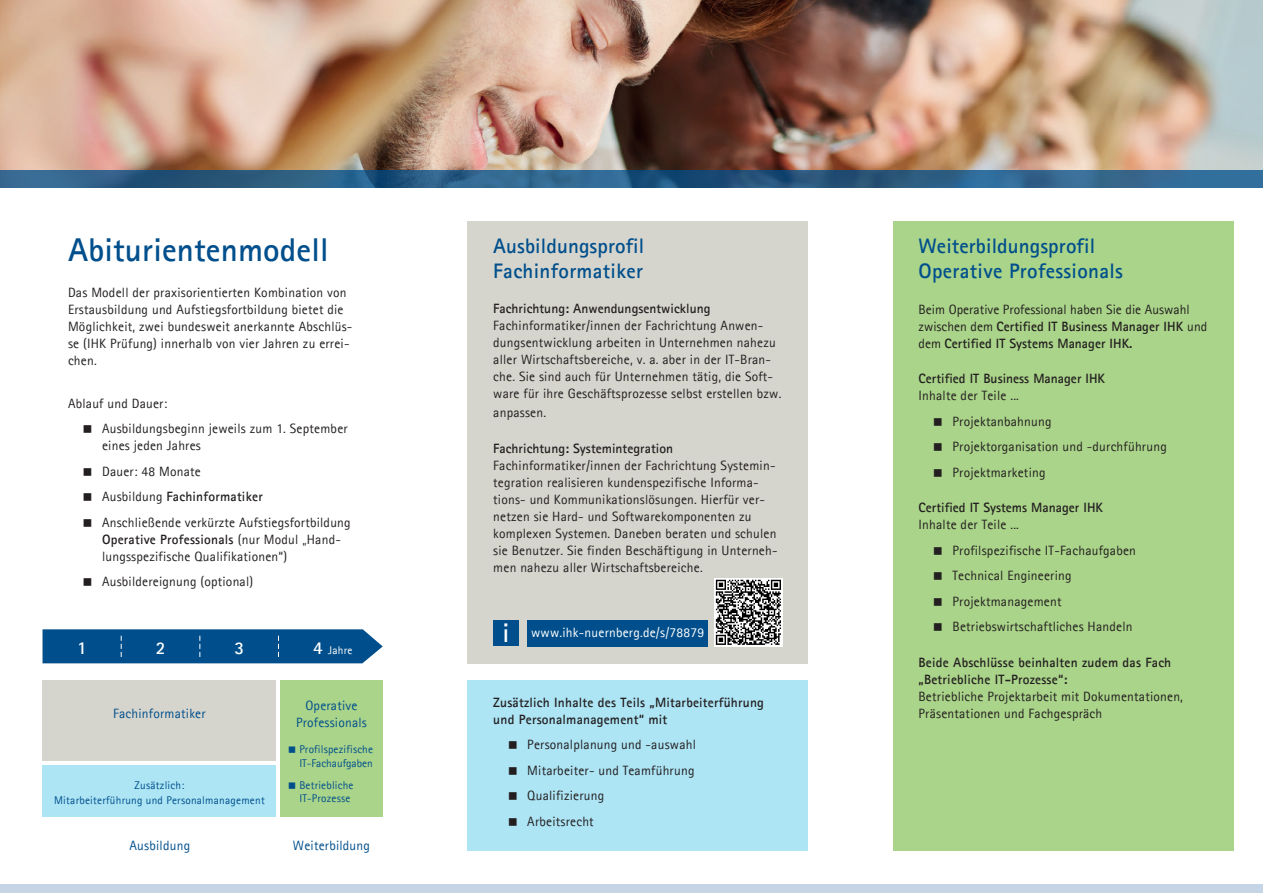
<style>
.page{position:relative;width:1263px;height:893px;background:#fff}
.page>*{position:absolute;margin:0;border:0;box-sizing:border-box;transform-origin:0 0}
.t1{font:700 33px "Agfa Rotis Sans Serif";letter-spacing:.005em;color:#004f8c}
.t2{font:700 27px "Agfa Rotis Sans Serif";color:#fff}
.t3{font:700 21px/25.2px "Agfa Rotis Sans Serif";letter-spacing:.01em;color:#004f8c}
.t4{font:700 18px "Agfa Rotis Sans Serif";color:#fff}
.t5{font:13.5px/17px "Agfa Rotis Sans Serif";letter-spacing:.015em;color:#231f20}
.t6{font:700 13.5px/17px "Agfa Rotis Sans Serif";letter-spacing:.015em;color:#231f20}
.t7{font:13.5px/17px "Agfa Rotis Sans Serif";letter-spacing:.015em;color:#004f8c;text-align:center}
.t8{font:13.5px "Agfa Rotis Sans Serif";letter-spacing:.015em;color:#fff}
.t9{font:11.25px/13.5px "Agfa Rotis Sans Serif";letter-spacing:.015em;color:#004f8c}
.t10{font:11.25px "Agfa Rotis Sans Serif";letter-spacing:.02em;color:#fff}
.s1{font-weight:700}
.s2{font-weight:700;font-size:18px}
</style>
<div class="page">
<div style="left:468px;top:680px;width:340px;height:170px;background:#ade5f5"></div>
<div style="left:468px;top:221px;width:340px;height:442px;background:#d6d5cd"></div>
<div style="left:893px;top:221px;width:340px;height:629px;background:#aad489"></div>
<img style="left:0;top:0;width:1263px;height:170px">
<svg style="left:0;top:170px;width:1263px;height:17px;background:#2b5e86"></svg>
<div style="left:0;top:884px;width:1263px;height:9px;background:#c5d5e5"></div>
<div style="left:43px;top:680px;width:233px;height:81px;background:#d6d5cd"></div>
<div style="left:43px;top:629px;width:340px;height:34px;background:#004f8c"></div>
<div style="left:527px;top:620px;width:181px;height:26px;background:#004f8c"></div>
<div style="left:493px;top:620px;width:26px;height:26px;background:#004f8c"></div>
<svg style="left:714px;top:578px;width:68px;height:68px"></svg>
<svg style="left:716px;top:580px;width:65px;height:65px;background:#777"></svg>
<div style="left:43px;top:765px;width:233px;height:51px;background:#ade5f5"></div>
<div style="left:280px;top:680px;width:103px;height:136px;background:#aad489"></div>
<h1 class="t1" style="left:68px;top:229px;width:262px">Abiturientenmodell</h1>
<p class="t5" style="left:68px;top:284px;width:286px">Das Modell der praxisorientierten Kombination von Erstausbildung und Aufstiegsfortbildung bietet die Möglichkeit, zwei bundesweit anerkannte Abschlüs&shy;se (IHK Prüfung) innerhalb von vier Jahren zu errei&shy;chen.</p>
<p class="t5" style="left:102px;top:390px;width:247px;line-height:25.5px;text-indent:-34px">Ablauf und Dauer:<br>Ausbildungsbeginn jeweils zum 1. September</p>
<p class="t5" style="left:102px;top:433px;width:250px;line-height:25.5px">eines jeden Jahres<br>Dauer: 48 Monate<br>Ausbildung <span class="s1">Fachinformatiker<br></span>Anschließende verkürzte Aufstiegsfortbildung</p>
<p class="t5" style="left:102px;top:530px;width:240px"><span class="s1">Operative Professionals</span> (nur Modul „Hand&shy;lungsspezifische Qualifikationen“)</p>
<p class="t5" style="left:102px;top:573px;width:153px">Ausbildereignung (optional)</p>
<h3 class="t4" style="left:77px;top:636px;width:11px">1</h3>
<h3 class="t4" style="left:156px;top:636px;width:11px">2</h3>
<h3 class="t4" style="left:234px;top:636px;width:11px">3</h3>
<p class="t10" style="left:313px;top:644px;width:41px"><span class="s2">4</span> Jahre</p>
<p class="t7" style="left:113px;top:705px;width:94px">Fachinformatiker</p>
<p class="t9" style="left:54px;top:777px;width:212px;line-height:14.9px;text-align:center">Zusätzlich:<br>Mitarbeiterführung und Personalmanagement</p>
<p class="t7" style="left:296px;top:697px;width:72px">Operative<br>Professionals</p>
<p class="t9" style="left:299px;top:743px;width:75px">Profilspezifische<br>IT-Fachaufgaben</p>
<p class="t9" style="left:299px;top:778px;width:56px">Betriebliche<br>IT-Prozesse</p>
<p class="t7" style="left:130px;top:837px;width:62px">Ausbildung</p>
<p class="t7" style="left:293px;top:837px;width:79px">Weiterbildung</p>
<h3 class="t3" style="left:493px;top:233px;width:152px">Ausbildungsprofil<br>Fachinformatiker</h3>
<p class="t6" style="left:493px;top:300px;width:219px">Fachrichtung: Anwendungsentwicklung</p>
<p class="t5" style="left:493px;top:317px;width:290px">Fachinformatiker/innen der Fachrichtung Anwen&shy;dungsentwicklung arbeiten in Unternehmen nahezu aller Wirtschaftsbereiche, v. a. aber in der IT-Bran&shy;che. Sie sind auch für Unternehmen tätig, die Soft&shy;ware für ihre Geschäftsprozesse selbst erstellen bzw.</p>
<p class="t5" style="left:493px;top:404px;width:54px">anpassen.</p>
<p class="t6" style="left:493px;top:439px;width:181px">Fachrichtung: Systemintegration</p>
<p class="t5" style="left:493px;top:456px;width:286px">Fachinformatiker/innen der Fachrichtung Systemin&shy;tegration realisieren kundenspezifische Informa&shy;tions- und Kommunikationslösungen. Hierfür ver&shy;netzen sie Hard- und Softwarekomponenten zu komplexen Systemen. Daneben beraten und schulen sie Benutzer. Sie finden Beschäftigung in Unterneh&shy;men nahezu aller Wirtschaftsbereiche.</p>
<h2 class="t2" style="left:502px;top:615px;width:8px">i</h2>
<p class="t8" style="left:531px;top:624px;width:174px">www.ihk-nuernberg.de/s/78879</p>
<p class="t6" style="left:493px;top:693px;width:272px">Zusätzlich Inhalte des Teils „Mitarbeiterführung und Personalmanagement“ mit</p>
<p class="t5" style="left:527px;top:732px;width:170px;line-height:25.5px">Personalplanung und -auswahl<br>Mitarbeiter- und Teamführung<br>Qualifizierung<br>Arbeitsrecht</p>
<h3 class="t3" style="left:918px;top:233px;width:206px">Weiterbildungsprofil<br>Operative Professionals</h3>
<p class="t5" style="left:918px;top:301px;width:290px">Beim Operative Professional haben Sie die Auswahl zwischen dem <span class="s1">Certified IT Business Manager IHK</span> und dem <span class="s1">Certified IT Systems Manager IHK.</span></p>
<p class="t6" style="left:918px;top:370px;width:188px">Certified IT Business Manager IHK</p>
<p class="t5" style="left:952px;top:383px;width:216px;line-height:25.5px;text-indent:-34px">Inhalte der Teile ...<br>Projektanbahnung<br>Projektorganisation und -durchführung<br>Projektmarketing</p>
<p class="t6" style="left:918px;top:499px;width:186px">Certified IT Systems Manager IHK</p>
<p class="t5" style="left:952px;top:512px;width:185px;line-height:25.5px;text-indent:-34px">Inhalte der Teile ...<br>Profilspezifische IT-Fachaufgaben<br>Technical Engineering<br>Projektmanagement<br>Betriebswirtschaftliches Handeln</p>
<p class="t6" style="left:918px;top:654px;width:254px">Beide Abschlüsse beinhalten zudem das Fach „Betriebliche IT-Prozesse“:</p>
<p class="t5" style="left:918px;top:688px;width:266px">Betriebliche Projektarbeit mit Dokumentationen,<br>Präsentationen und Fachgespräch</p>
</div>
